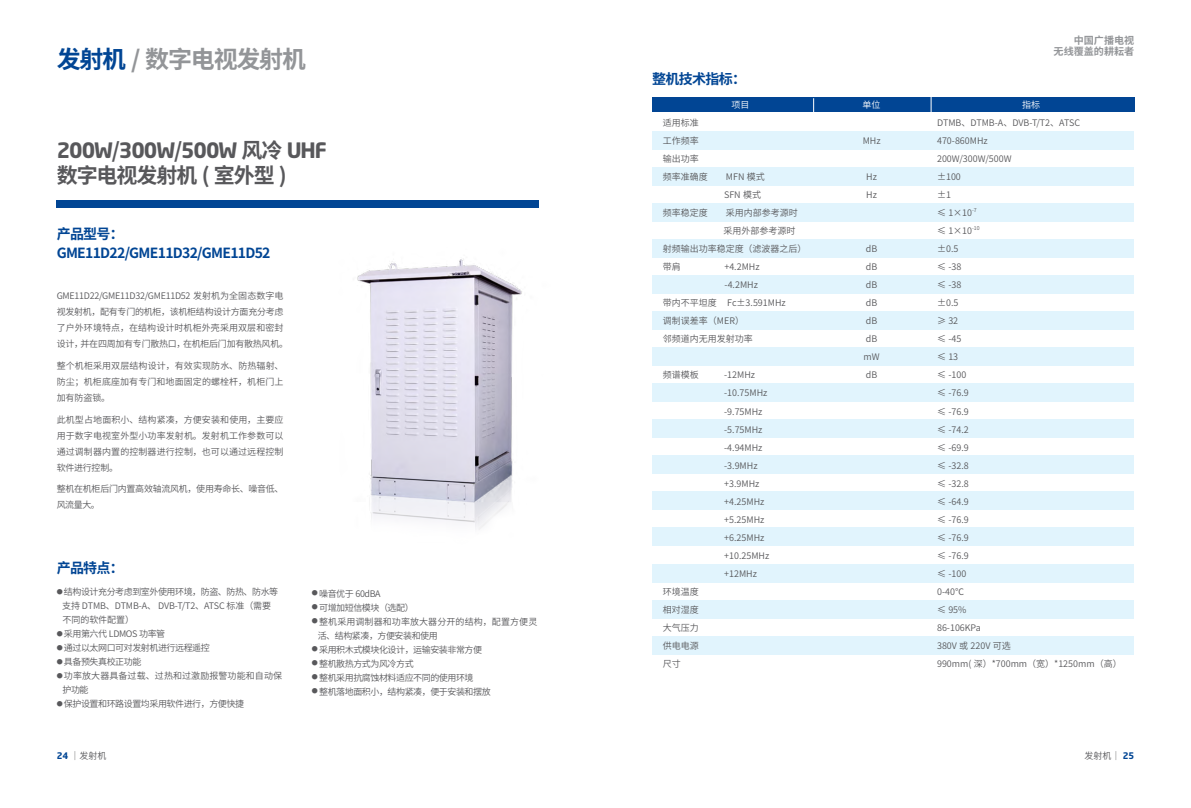
<style>
.page{position:relative;width:1191px;height:808px;background:#fff}
.page>*{position:absolute;margin:0;border:0;box-sizing:border-box;transform-origin:0 0}
.t1{font:700 24px "Source Han Sans CN";letter-spacing:-.05em;color:#939598}
.t2{font:700 21px "Neo Sans";letter-spacing:-.05em;color:#58585b}
.t3{font:700 21px "Source Han Sans CN";letter-spacing:-.05em;color:#58585b}
.t4{font:700 14px/18.8px "Source Han Sans CN";letter-spacing:-.05em;color:#014594}
.t5{font:700 10.1px/11.2px "Source Han Sans CN";color:#939598;text-align:right}
.t6{font:9px/18px "Source Han Sans CN";color:#58585b}
.t7{font:9px/14px "Source Han Sans CN";letter-spacing:-.05em;color:#58585b}
.t8{font:9px/16px "Source Han Sans CN";letter-spacing:-.03em;color:#58585b}
.t9{font:9px "Source Han Sans CN";color:#fff}
.t10{font:5.2px "Source Han Sans CN";color:#58585b}
.s1{color:#014594}
.s2{font-family:"Source Han Sans CN"}
.s3{font-size:6px}
.s4{font-family:"Neo Sans";font-weight:700;color:#014594}
</style>
<div class="page">
<img style="left:357px;top:259px;width:165px;height:271px">
<div style="left:57px;top:200px;width:482px;height:8px;background:#014594"></div>
<div style="left:652px;top:384px;width:482px;height:18px;background:#e1f4fd"></div>
<div style="left:652px;top:600px;width:482px;height:18px;background:#e1f4fd"></div>
<div style="left:652px;top:240px;width:482px;height:18px;background:#e1f4fd"></div>
<div style="left:652px;top:167px;width:482px;height:18px;background:#e1f4fd"></div>
<div style="left:652px;top:456px;width:482px;height:18px;background:#e1f4fd"></div>
<div style="left:652px;top:312px;width:482px;height:18px;background:#e1f4fd"></div>
<div style="left:652px;top:528px;width:482px;height:18px;background:#e1f4fd"></div>
<div style="left:652px;top:131px;width:482px;height:18px;background:#e1f4fd"></div>
<div style="left:652px;top:420px;width:482px;height:18px;background:#e1f4fd"></div>
<div style="left:652px;top:636px;width:482px;height:18px;background:#e1f4fd"></div>
<div style="left:652px;top:276px;width:482px;height:18px;background:#e1f4fd"></div>
<div style="left:652px;top:203px;width:482px;height:19px;background:#e1f4fd"></div>
<div style="left:652px;top:492px;width:482px;height:18px;background:#e1f4fd"></div>
<div style="left:652px;top:348px;width:482px;height:18px;background:#e1f4fd"></div>
<div style="left:652px;top:564px;width:482px;height:18px;background:#e1f4fd"></div>
<div style="left:652px;top:97px;width:482px;height:14px;background:#014594"></div>
<svg style="left:813px;top:98px;width:1px;height:14px"></svg>
<svg style="left:930px;top:97px;width:1px;height:15px"></svg>
<h1 class="t1" style="left:57px;top:45px;width:251px"><span class="s1">发射机</span> / 数字电视发射机</h1>
<h2 class="t2" style="left:57px;top:141px;width:272px">200W<span class="s2">/</span>300W<span class="s2">/</span>500W <span class="s2">风冷</span> UHF</h2>
<h2 class="t3" style="left:57px;top:164px;width:232px">数字电视发射机 ( 室外型 )</h2>
<h3 class="t4" style="left:57px;top:224px;width:215px">产品型号：<br>GME11D22/GME11D32/GME11D52</h3>
<p class="t8" style="left:57px;top:288px;width:233px">GME11D22/GME11D32/GME11D52 发射机为全固态数字电视发射机，配有专门的机柜，该机柜结构设计方面充分考虑了户外环境特点，在结构设计时机柜外壳采用双层和密封设计，并在四周加有专门散热口，在机柜后门加有散热风机。</p>
<p class="t6" style="left:57px;top:358px;width:228px;line-height:16px;text-align:justify">整个机柜采用双层结构设计，有效实现防水、防热辐射、防尘；机柜底座加有专门和地面固定的螺栓杆，机柜门上加有防盗锁。</p>
<p class="t6" style="left:57px;top:411px;width:228px;line-height:16px;text-align:justify">此机型占地面积小、结构紧凑，方便安装和使用，主要应用于数字电视室外型小功率发射机。发射机工作参数可以通过调制器内置的控制器进行控制，也可以通过远程控制软件进行控制。</p>
<p class="t8" style="left:57px;top:481px;width:228px">整机在机柜后门内置高效轴流风机，使用寿命长、噪音低、风流量大。</p>
<h3 class="t4" style="left:57px;top:559px;width:69px">产品特点：</h3>
<p class="t7" style="left:62px;top:585px;width:217px;text-indent:-6px"><span class="s3">●</span> 结构设计充分考虑到室外使用环境，防盗、防热、防水等支持 DTMB、DTMB-A、 DVB-T/T2、ATSC 标准（需要不同的软件配置）</p>
<p class="t7" style="left:57px;top:627px;width:110px"><span class="s3">●</span> 采用第六代 LDMOS 功率管</p>
<p class="t7" style="left:57px;top:641px;width:155px"><span class="s3">●</span> 通过以太网口可对发射机进行远程遥控</p>
<p class="t7" style="left:57px;top:655px;width:86px"><span class="s3">●</span> 具备预失真校正功能</p>
<p class="t6" style="left:62px;top:669px;width:221px;line-height:14px;text-indent:-6px"><span class="s3">●</span> 功率放大器具备过载、过热和过激励报警功能和自动保护功能</p>
<p class="t7" style="left:57px;top:697px;width:189px"><span class="s3">●</span> 保护设置和环路设置均采用软件进行，方便快捷</p>
<p class="t7" style="left:312px;top:586px;width:70px"><span class="s3">●</span> 噪音优于 60dBA</p>
<p class="t7" style="left:312px;top:600px;width:103px"><span class="s3">●</span> 可增加短信模块（选配）</p>
<p class="t6" style="left:318px;top:614px;width:221px;line-height:14px;text-indent:-6px"><span class="s3">●</span> 整机采用调制器和功率放大器分开的结构，配置方便灵活、结构紧凑，方便安装和使用</p>
<p class="t7" style="left:312px;top:642px;width:172px"><span class="s3">●</span> 采用积木式模块化设计，运输安装非常方便</p>
<p class="t7" style="left:312px;top:656px;width:103px"><span class="s3">●</span> 整机散热方式为风冷方式</p>
<p class="t7" style="left:312px;top:670px;width:163px"><span class="s3">●</span> 整机采用抗腐蚀材料适应不同的使用环境</p>
<p class="t7" style="left:312px;top:684px;width:180px"><span class="s3">●</span> 整机落地面积小，结构紧凑，便于安装和摆放</p>
<p class="t5" style="left:1053px;top:35px;width:82px">中国广播电视<br>无线覆盖的耕耘者</p>
<h3 class="t4" style="left:652px;top:70px;width:95px">整机技术指标：</h3>
<p class="t6" style="left:663px;top:114px;width:46px">适用标准工作频率输出功率频率准确度</p>
<p class="t9" style="left:731px;top:99px;width:19px">项目</p>
<p class="t9" style="left:862px;top:99px;width:19px">单位</p>
<p class="t9" style="left:1022px;top:99px;width:20px">指标</p>
<p class="t6" style="left:937px;top:114px;width:144px">DTMB、DTMB-A、DVB-T/T2、ATSC<br>470-860MHz<br>200W/300W/500W<br>±100<br>±1<br>≤ 1×10</p>
<p class="t6" style="left:862px;top:132px;width:19px">MHz</p>
<p class="t6" style="left:866px;top:168px;width:12px">Hz<br>Hz</p>
<p class="t6" style="left:724px;top:168px;width:42px">MFN 模式<br>SFN 模式</p>
<p class="t10" style="left:972px;top:207px;width:6px">-7</p>
<p class="t6" style="left:663px;top:204px;width:46px">频率稳定度</p>
<p class="t6" style="left:726px;top:204px;width:73px">采用内部参考源时</p>
<p class="t6" style="left:723px;top:222px;width:73px">采用外部参考源时</p>
<p class="t6" style="left:663px;top:240px;width:145px">射频输出功率稳定度（滤波器之后）</p>
<p class="t6" style="left:663px;top:258px;width:19px">带肩</p>
<p class="t6" style="left:724px;top:258px;width:37px">+4.2MHz</p>
<p class="t6" style="left:724px;top:276px;width:35px">-4.2MHz</p>
<p class="t6" style="left:663px;top:294px;width:124px">带内不平坦度 Fc±3.591MHz</p>
<p class="t6" style="left:663px;top:312px;width:83px">调制误差率（MER）</p>
<p class="t6" style="left:663px;top:330px;width:91px">邻频道内无用发射功率</p>
<p class="t6" style="left:663px;top:366px;width:37px">频谱模板</p>
<p class="t6" style="left:724px;top:366px;width:47px">-12MHz -10.75MHz -9.75MHz -5.75MHz -4.94MHz -3.9MHz +3.9MHz +4.25MHz +5.25MHz +6.25MHz +10.25MHz +12MHz</p>
<p class="t6" style="left:663px;top:582px;width:37px;text-align:justify">环境温度相对湿度大气压力供电电源尺寸</p>
<p class="t6" style="left:937px;top:222px;width:37px">≤ 1×10</p>
<p class="t10" style="left:972px;top:225px;width:9px">-10</p>
<p class="t6" style="left:937px;top:240px;width:186px">±0.5<br>≤ -38<br>≤ -38<br>±0.5<br>≥ 32<br>≤ -45<br>≤ 13<br>≤ -100<br>≤ -76.9<br>≤ -76.9<br>≤ -74.2<br>≤ -69.9<br>≤ -32.8<br>≤ -32.8<br>≤ -64.9<br>≤ -76.9<br>≤ -76.9<br>≤ -76.9<br>≤ -100<br>0-40℃<br>≤ 95%<br>86-106KPa<br>380V 或 220V 可选<br>990mm( 深）*700mm（宽）*1250mm（高）</p>
<p class="t6" style="left:863px;top:240px;width:18px">dB dB dB dB dB dB mW dB</p>
<p class="t6" style="left:57px;top:747px;width:51px"><span class="s4">24</span> ｜发射机</p>
<p class="t6" style="left:1084px;top:747px;width:51px">发射机｜ <span class="s4">25</span></p>
</div>
